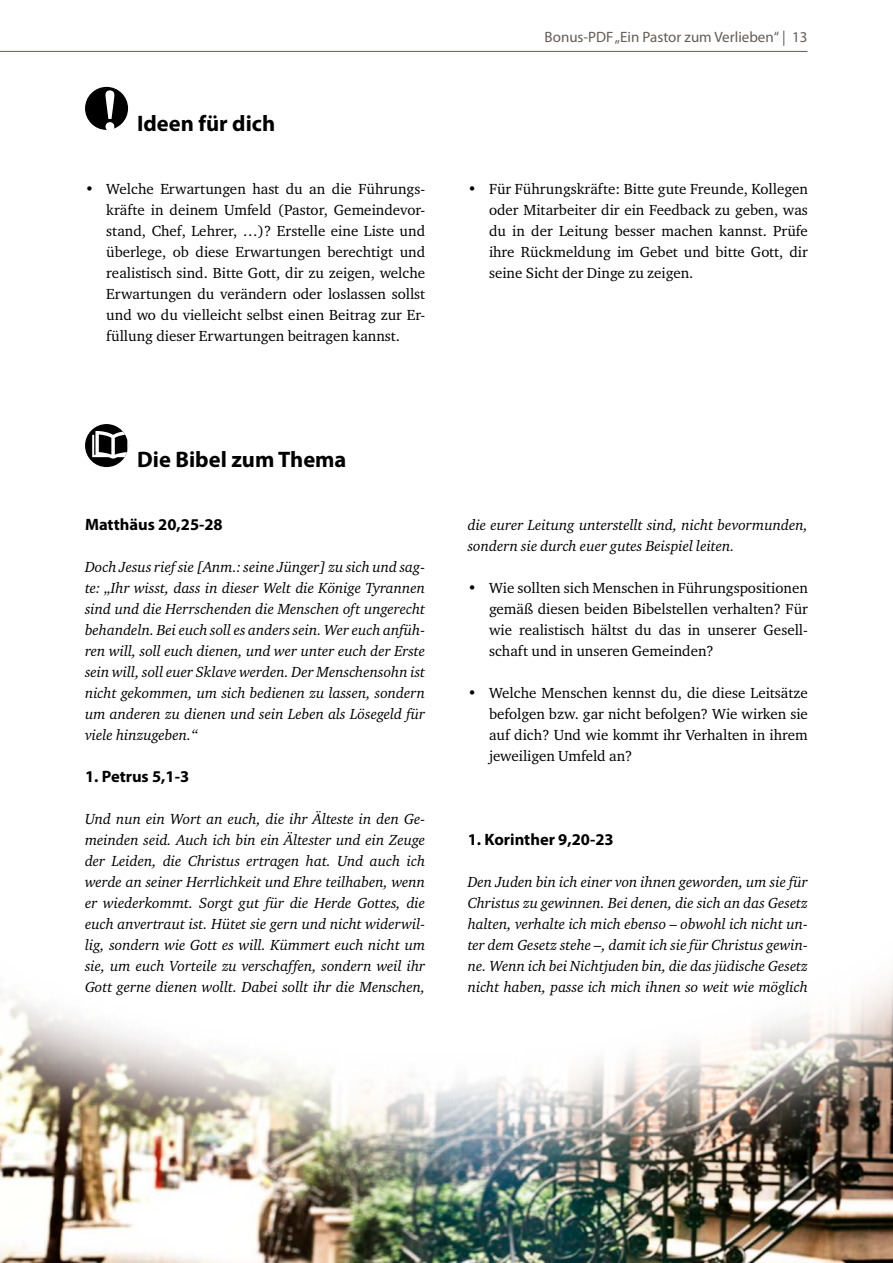
<style>
.page{position:relative;width:893px;height:1263px;background:#fff}
.page>*{position:absolute;margin:0;border:0;box-sizing:border-box;transform-origin:0 0}
.t1{font:700 22.5px "Myriad Pro";color:#000}
.t2{font:700 16.5px "Myriad Pro";color:#000}
.t3{font:italic 15px/21px "Charter ITC";color:#000;text-align:justify}
.t4{font:15px/21px "Charter ITC";color:#000;text-align:justify}
.t5{font:15px "Myriad Pro";color:#645c55}
</style>
<div class="page">
<hr style="left:0;top:51px;width:807px;height:1px;background:#645c55">
<img style="left:0;top:1207px;width:893px;height:56px">
<img style="left:0;top:1026px;width:893px;height:181px">
<svg style="left:0;top:424px;width:893px;height:602px"></svg>
<div style="left:85px;top:87px;width:43px;height:43px;background:#000;border-radius:50%"></div>
<svg style="left:105px;top:90px;width:9px;height:40px"></svg>
<div style="left:85px;top:424px;width:43px;height:43px;background:#000;border-radius:50%"></div>
<svg style="left:92px;top:431px;width:36px;height:28px"></svg>
<h1 class="t1" style="left:137px;top:109px;width:140px">Ideen für dich</h1>
<p class="t5" style="left:545px;top:27px;width:264px">Bonus-PDF „Ein Pastor zum Verlieben“ | 13</p>
<p class="t4" style="left:106px;top:178px;width:320px;text-indent:-21px">• Welche Erwartungen hast du an die Führungs&shy;kräfte in deinem Umfeld (Pastor, Gemeindevor&shy;stand, Chef, Lehrer, …)? Erstelle eine Liste und überlege, ob diese Erwartungen berechtigt und realistisch sind. Bitte Gott, dir zu zeigen, welche Erwartungen du verändern oder loslassen sollst und wo du vielleicht selbst einen Beitrag zur Er&shy;füllung dieser Erwartungen beitragen kannst.</p>
<p class="t4" style="left:489px;top:178px;width:320px;text-indent:-21px">• Für Führungskräfte: Bitte gute Freunde, Kollegen oder Mitarbeiter dir ein Feedback zu geben, was du in der Leitung besser machen kannst. Prüfe ihre Rückmeldung im Gebet und bitte Gott, dir seine Sicht der Dinge zu zeigen.</p>
<h1 class="t1" style="left:137px;top:445px;width:211px">Die Bibel zum Thema</h1>
<p class="t2" style="left:85px;top:514px;width:139px">Matthäus 20,25-28</p>
<p class="t3" style="left:85px;top:556px;width:342px">Doch Jesus rief sie [Anm.: seine Jünger] zu sich und sag&shy;te: „Ihr wisst, dass in dieser Welt die Könige Tyrannen sind und die Herrschenden die Menschen oft ungerecht behandeln. Bei euch soll es anders sein. Wer euch anfüh&shy;ren will, soll euch dienen, und wer unter euch der Erste sein will, soll euer Sklave werden. Der Menschensohn ist nicht gekommen, um sich bedienen zu lassen, sondern um anderen zu dienen und sein Leben als Lösegeld für viele hinzugeben.“</p>
<p class="t2" style="left:85px;top:766px;width:106px">1. Petrus 5,1-3</p>
<p class="t3" style="left:85px;top:808px;width:342px">Und nun ein Wort an euch, die ihr Älteste in den Ge&shy;meinden seid. Auch ich bin ein Ältester und ein Zeuge der Leiden, die Christus ertragen hat. Und auch ich werde an seiner Herrlichkeit und Ehre teilhaben, wenn er wiederkommt. Sorgt gut für die Herde Gottes, die euch anvertraut ist. Hütet sie gern und nicht widerwil&shy;lig, sondern wie Gott es will. Kümmert euch nicht um sie, um euch Vorteile zu verschaffen, sondern weil ihr Gott gerne dienen wollt. Dabei sollt ihr die Menschen,</p>
<p class="t3" style="left:468px;top:514px;width:342px">die eurer Leitung unterstellt sind, nicht bevormunden, sondern sie durch euer gutes Beispiel leiten.</p>
<p class="t4" style="left:489px;top:577px;width:320px;text-indent:-21px">• Wie sollten sich Menschen in Führungspositionen gemäß diesen beiden Bibelstellen verhalten? Für wie realistisch hältst du das in unserer Gesell&shy;schaft und in unseren Gemeinden?</p>
<p class="t4" style="left:489px;top:682px;width:320px;text-indent:-21px">• Welche Menschen kennst du, die diese Leitsätze befolgen bzw. gar nicht befolgen? Wie wirken sie auf dich? Und wie kommt ihr Verhalten in ihrem jeweiligen Umfeld an?</p>
<p class="t2" style="left:468px;top:829px;width:147px">1. Korinther 9,20-23</p>
<p class="t3" style="left:468px;top:871px;width:342px">Den Juden bin ich einer von ihnen geworden, um sie für Christus zu gewinnen. Bei denen, die sich an das Gesetz halten, verhalte ich mich ebenso – obwohl ich nicht un&shy;ter dem Gesetz stehe –, damit ich sie für Christus gewin&shy;ne. Wenn ich bei Nichtjuden bin, die das jüdische Gesetz nicht haben, passe ich mich ihnen so weit wie möglich</p>
</div>
